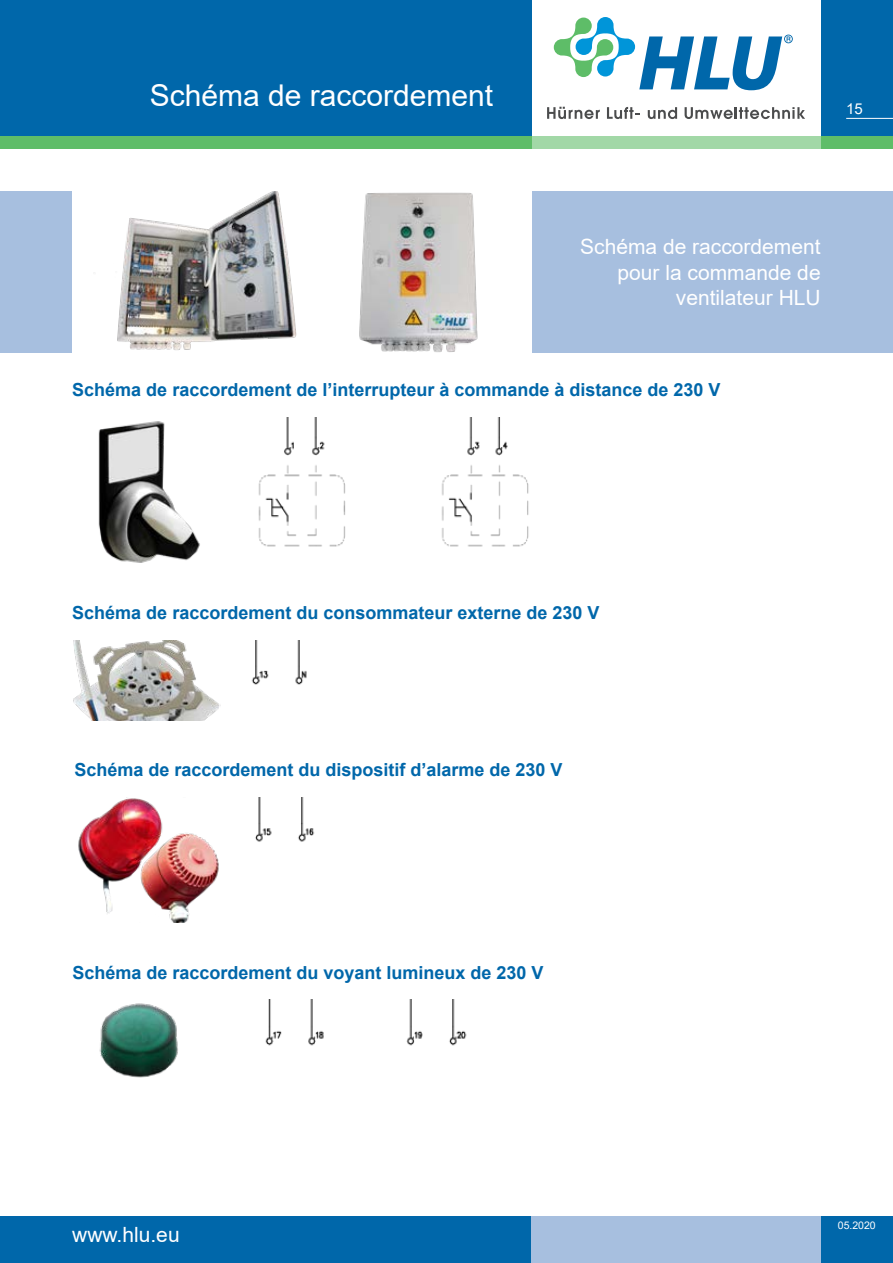
<style>
.page{position:relative;width:893px;height:1263px;background:#fff}
.page>*{position:absolute;margin:0;border:0;box-sizing:border-box;transform-origin:0 0}
.t1{font:30px "Arial";color:#fff}
.t2{font:21px/25.5px "Arial";color:#fff;text-align:right}
.t3{font:700 18px "Arial";color:#0067aa}
.t4{font:15px "Arial";color:#fff}
.t5{font:10.5px "Arial";color:#fff}
</style>
<div class="page">
<div style="left:821px;top:0;width:72px;height:136px;background:#0067aa"></div>
<div style="left:0;top:0;width:531px;height:136px;background:#0067aa"></div>
<hr style="left:846px;top:118px;width:47px;height:1px;background:#fff">
<div style="left:821px;top:1216px;width:72px;height:47px;background:#0067aa"></div>
<div style="left:0;top:1216px;width:531px;height:47px;background:#0067aa"></div>
<div style="left:0;top:136px;width:531px;height:13px;background:#5ebd68"></div>
<div style="left:531px;top:136px;width:290px;height:13px;background:#a2d8a7"></div>
<div style="left:821px;top:136px;width:72px;height:13px;background:#5ebd68"></div>
<div style="left:531px;top:1216px;width:290px;height:47px;background:#a7bfdf"></div>
<div style="left:0;top:191px;width:72px;height:162px;background:#a7bfdf"></div>
<div style="left:531px;top:191px;width:362px;height:162px;background:#a7bfdf"></div>
<svg style="left:547px;top:107px;width:53px;height:12px"></svg>
<svg style="left:607px;top:107px;width:33px;height:12px"></svg>
<svg style="left:648px;top:107px;width:29px;height:12px"></svg>
<svg style="left:685px;top:107px;width:120px;height:12px"></svg>
<svg style="left:554px;top:17px;width:239px;height:73px"></svg>
<img style="left:117px;top:191px;width:361px;height:161px">
<img style="left:73px;top:640px;width:147px;height:81px">
<img style="left:251px;top:640px;width:56px;height:45px">
<img style="left:98px;top:421px;width:102px;height:142px">
<img style="left:258px;top:417px;width:271px;height:130px">
<img style="left:78px;top:798px;width:141px;height:125px">
<img style="left:255px;top:798px;width:60px;height:44px">
<img style="left:99px;top:1003px;width:79px;height:75px">
<img style="left:265px;top:1000px;width:202px;height:46px">
<p class="t1" style="left:150px;top:75px;width:345px">Schéma de raccordement</p>
<p class="t4" style="left:846px;top:98px;width:18px">15</p>
<p class="t2" style="left:580px;top:234px;width:242px">Schéma de raccordement pour la commande de ventilateur HLU</p>
<p class="t3" style="left:72px;top:377px;width:650px">Schéma de raccordement de l’interrupteur à commande à distance de 230 V</p>
<p class="t3" style="left:72px;top:600px;width:529px">Schéma de raccordement du consommateur externe de 230 V</p>
<p class="t3" style="left:74px;top:757px;width:490px">Schéma de raccordement du dispositif d’alarme de 230 V</p>
<p class="t3" style="left:72px;top:959px;width:473px">Schéma de raccordement du voyant lumineux de 230 V</p>
<p class="t2" style="left:72px;top:1222px;width:109px">www.hlu.eu</p>
<p class="t5" style="left:838px;top:1218px;width:39px">05.2020</p>
</div>
